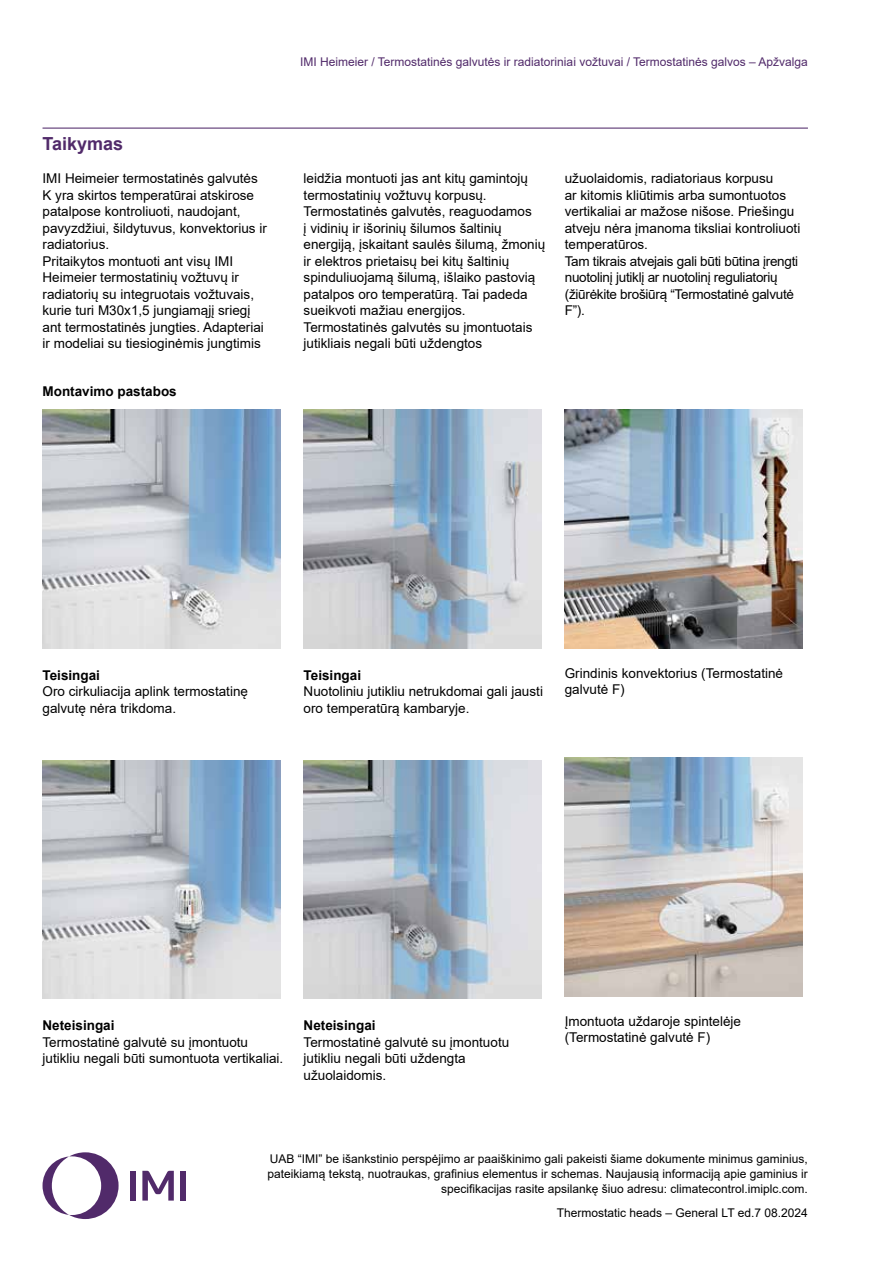
<style>
.page{position:relative;width:893px;height:1263px;background:#fff}
.page>*{position:absolute;margin:0;border:0;box-sizing:border-box;transform-origin:0 0}
.t1{font:700 18px "Arial";color:#512a6a}
.t2{font:13.5px/16.5px "Arial";color:#000}
.t3{font:700 13.5px "Arial";color:#000}
.t4{font:12px/15px "Arial";color:#000;text-align:right}
.t5{font:12px "Arial";color:#512a6a}
</style>
<div class="page">
<svg style="left:43px;top:1152px;width:76px;height:67px"></svg>
<div style="left:130px;top:1171px;width:6px;height:29px;background:#512a6a"></div>
<div style="left:180px;top:1171px;width:6px;height:29px;background:#512a6a"></div>
<svg style="left:142px;top:1171px;width:32px;height:29px"></svg>
<hr style="left:43px;top:128px;width:765px;height:1px;background:#512a6a">
<img style="left:43px;top:410px;width:238px;height:238px">
<img style="left:43px;top:760px;width:238px;height:238px">
<img style="left:304px;top:410px;width:238px;height:238px">
<img style="left:304px;top:760px;width:238px;height:238px">
<img style="left:565px;top:410px;width:238px;height:238px">
<img style="left:565px;top:758px;width:238px;height:238px">
<p class="t5" style="left:300px;top:54px;width:509px">IMI Heimeier / Termostatinės galvutės ir radiatoriniai vožtuvai / Termostatinės galvos – Apžvalga</p>
<h1 class="t1" style="left:43px;top:131px;width:82px">Taikymas</h1>
<p class="t2" style="left:43px;top:170px;width:226px">IMI Heimeier termostatinės galvutės K yra skirtos temperatūrai atskirose patalpose kontroliuoti, naudojant, pavyzdžiui, šildytuvus, konvektorius ir radiatorius.<br>Pritaikytos montuoti ant visų IMI Heimeier termostatinių vožtuvų ir radiatorių su integruotais vožtuvais, kurie turi M30x1,5 jungiamąjį sriegį ant termostatinės jungties. Adapteriai ir modeliai su tiesioginėmis jungtimis</p>
<p class="t2" style="left:304px;top:170px;width:243px">leidžia montuoti jas ant kitų gamintojų termostatinių vožtuvų korpusų.<br>Termostatinės galvutės, reaguodamos<br>į vidinių ir išorinių šilumos šaltinių energiją, įskaitant saulės šilumą, žmonių ir elektros prietaisų bei kitų šaltinių spinduliuojamą šilumą, išlaiko pastovią patalpos oro temperatūrą. Tai padeda sueikvoti mažiau energijos.<br>Termostatinės galvutės su įmontuotais jutikliais negali būti uždengtos</p>
<p class="t2" style="left:565px;top:170px;width:237px">užuolaidomis, radiatoriaus korpusu<br>ar kitomis kliūtimis arba sumontuotos vertikaliai ar mažose nišose. Priešingu atveju nėra įmanoma tiksliai kontroliuoti temperatūros.<br>Tam tikrais atvejais gali būti būtina įrengti nuotolinį jutiklį ar nuotolinį reguliatorių (žiūrėkite brošiūrą “Termostatinė galvutė F”).</p>
<p class="t3" style="left:43px;top:381px;width:136px">Montavimo pastabos</p>
<p class="t3" style="left:43px;top:666px;width:59px">Teisingai</p>
<p class="t2" style="left:43px;top:683px;width:207px">Oro cirkuliacija aplink termostatinę galvutę nėra trikdoma.</p>
<p class="t3" style="left:304px;top:666px;width:59px">Teisingai</p>
<p class="t2" style="left:304px;top:683px;width:241px">Nuotoliniu jutikliu netrukdomai gali jausti oro temperatūrą kambaryje.</p>
<p class="t2" style="left:565px;top:665px;width:220px">Grindinis konvektorius (Termostatinė galvutė F)</p>
<p class="t3" style="left:43px;top:1016px;width:74px">Neteisingai</p>
<p class="t2" style="left:43px;top:1034px;width:242px">Termostatinė galvutė su įmontuotu jutikliu negali būti sumontuota vertikaliai.</p>
<p class="t3" style="left:304px;top:1016px;width:74px">Neteisingai</p>
<p class="t2" style="left:304px;top:1034px;width:207px">Termostatinė galvutė su įmontuotu jutikliu negali būti uždengta užuolaidomis.</p>
<p class="t2" style="left:565px;top:1013px;width:178px">Įmontuota uždaroje spintelėje (Termostatinė galvutė F)</p>
<p class="t4" style="left:268px;top:1151px;width:542px">UAB “IMI” be išankstinio perspėjimo ar paaiškinimo gali pakeisti šiame dokumente minimus gaminius, pateikiamą tekstą, nuotraukas, grafinius elementus ir schemas. Naujausią informaciją apie gaminius ir specifikacijas rasite apsilankę šiuo adresu: climatecontrol.imiplc.com.</p>
<p class="t4" style="left:557px;top:1205px;width:253px">Thermostatic heads – General LT ed.7 08.2024</p>
</div>
